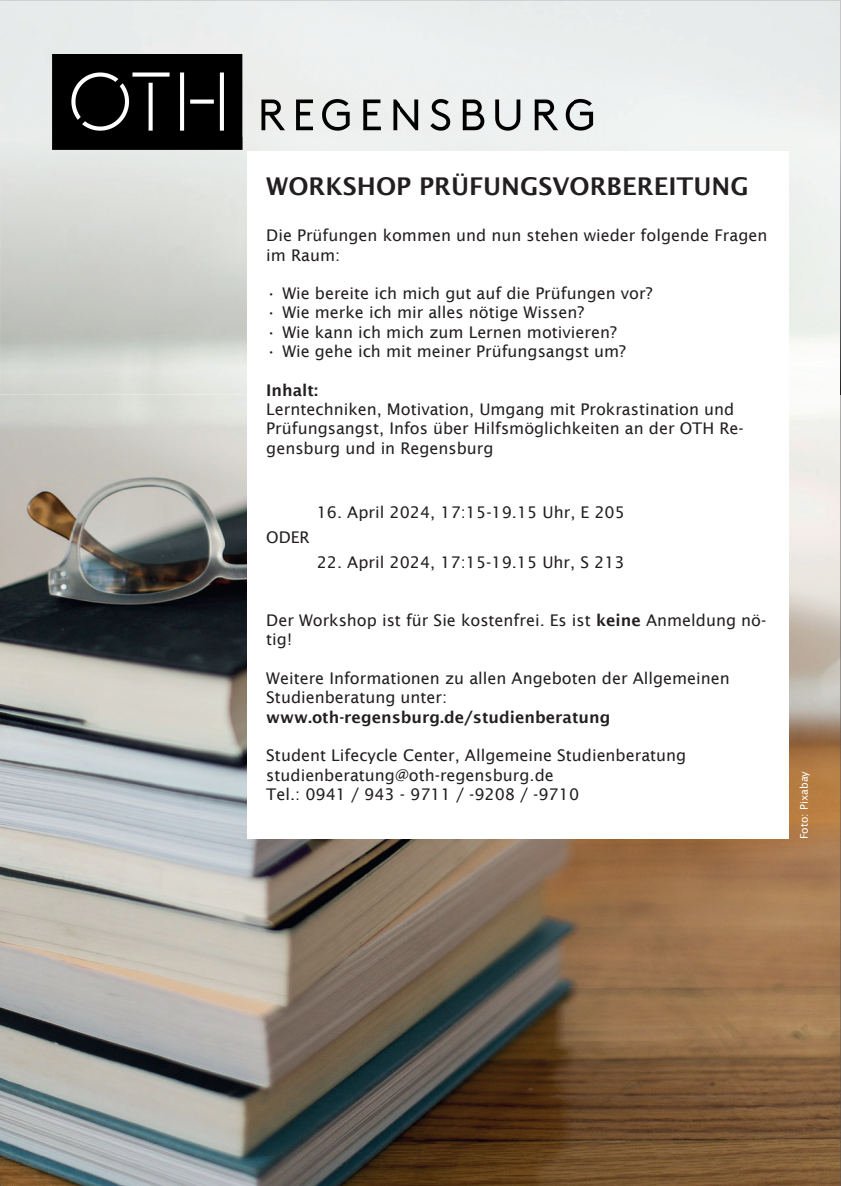
<style>
.page{position:relative;width:841px;height:1186px;background:#fff}
.page>*{position:absolute;margin:0;border:0;box-sizing:border-box;transform-origin:0 0}
.t1{font:600 24.5px "Lucida Sans";color:#231f20}
.t2{font:16.1px/19.3px "Lucida Sans";color:#231f20}
.t3{font:600 16.1px "Lucida Sans";color:#231f20}
.t4{font:10.5px "Lucida Sans";color:#fff}
.s1{font-weight:600}
</style>
<div class="page">
<img style="left:0;top:394px;width:840px;height:792px">
<img style="left:0;top:0;width:840px;height:394px">
<img style="left:53px;top:54px;width:558px;height:95px">
<div style="left:247px;top:151px;width:541px;height:688px;background:#fff"></div>
<h1 class="t1" style="left:266px;top:172px;width:484px">WORKSHOP PRÜFUNGSVORBEREITUNG</h1>
<p class="t2" style="left:266px;top:226px;width:502px">Die Prüfungen kommen und nun stehen wieder folgende Fragen im Raum:</p>
<p class="t2" style="left:266px;top:284px;width:387px">• Wie bereite ich mich gut auf die Prüfungen vor?</p>
<p class="t2" style="left:266px;top:303px;width:319px">• Wie merke ich mir alles nötige Wissen?</p>
<p class="t2" style="left:266px;top:322px;width:352px">• Wie kann ich mich zum Lernen motivieren?</p>
<p class="t2" style="left:266px;top:342px;width:361px">• Wie gehe ich mit meiner Prüfungsangst um?</p>
<p class="t3" style="left:266px;top:381px;width:53px">Inhalt:</p>
<p class="t2" style="left:266px;top:400px;width:479px">Lerntechniken, Motivation, Umgang mit Prokrastination und<br>Prüfungsangst, Infos über Hilfsmöglichkeiten an der OTH Re&shy;gensburg und in Regensburg</p>
<p class="t2" style="left:266px;top:527px;width:45px">ODER</p>
<p class="t2" style="left:316px;top:502px;width:309px">16. April 2024, 17:15-19.15 Uhr, E 205</p>
<p class="t2" style="left:316px;top:552px;width:309px">22. April 2024, 17:15-19.15 Uhr, S 213</p>
<p class="t2" style="left:266px;top:610px;width:501px">Der Workshop ist für Sie kostenfrei. Es ist <span class="s1">keine</span> Anmeldung nö&shy;tig!</p>
<p class="t2" style="left:266px;top:668px;width:465px">Weitere Informationen zu allen Angeboten der Allgemeinen<br>Studienberatung unter:</p>
<p class="t3" style="left:266px;top:707px;width:345px">www.oth-regensburg.de/studienberatung</p>
<p class="t2" style="left:266px;top:746px;width:421px">Student Lifecycle Center, Allgemeine Studienberatung studienberatung@oth-regensburg.de<br>Tel.: 0941 / 943 - 9711 / -9208 / -9710</p>
<p class="t4" style="left:798px;top:839px;width:70px;rotate:-90deg">Foto: Pixabay</p>
</div>
